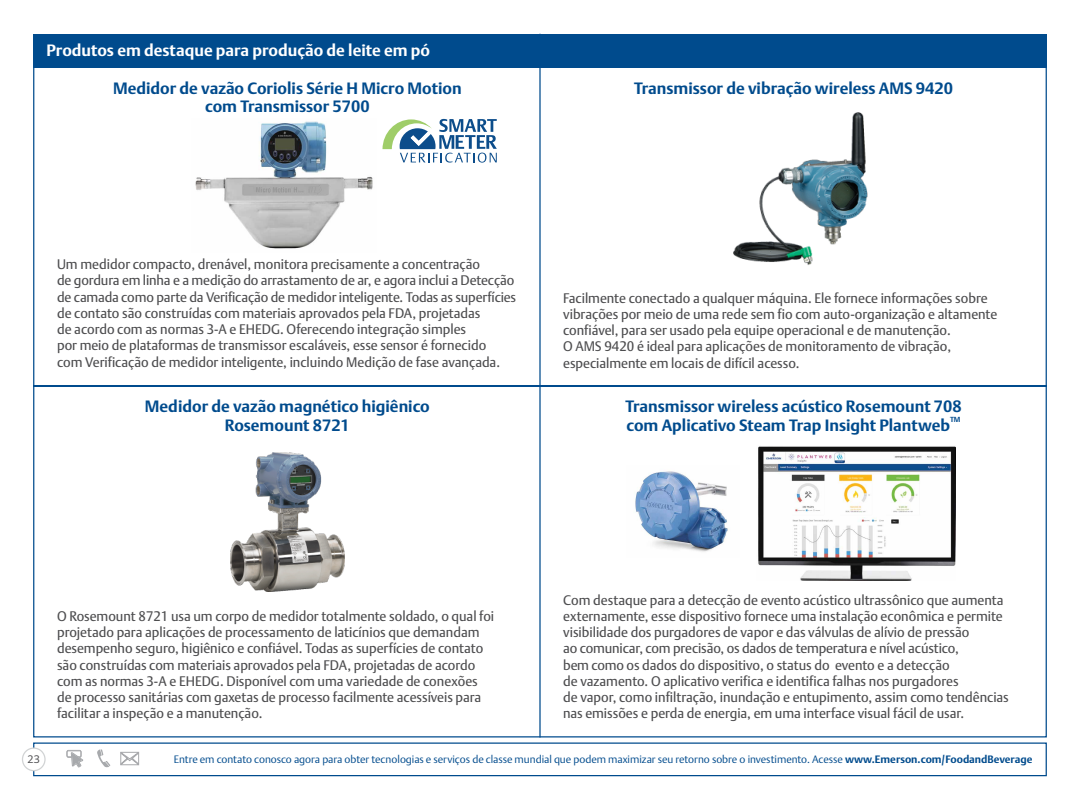
<style>
.page{position:relative;width:1080px;height:810px;background:#fff}
.page>*{position:absolute;margin:0;border:0;box-sizing:border-box;transform-origin:0 0}
.t1{font:700 16.25px/18.8px "DTL Argo T";color:#004b8d;text-align:center}
.t2{font:700 16.25px "DTL Argo T";color:#fff}
.t3{font:13.75px/16.2px "DTL Argo T";color:#4d4d4f}
.t4{font:300 10.62px "DTL Argo T";color:#004b8d}
.t5{font:10.62px "Noto Sans";color:#4d4d4f}
.t6{font:700 7.25px "DTL Argo T";color:#004b8d}
.s1{font-weight:700}
</style>
<div class="page">
<div style="left:33px;top:34px;width:1014px;height:34px;background:#004b8d"></div>
<hr style="left:33px;top:385px;width:1014px;height:2px;background:#004b8d">
<hr style="left:539px;top:34px;width:2px;height:704px;background:#004b8d">
<svg style="left:97px;top:749px;width:13px;height:18px"></svg>
<svg style="left:120px;top:751px;width:19px;height:15px"></svg>
<svg style="left:67px;top:750px;width:16px;height:17px"></svg>
<div style="left:33px;top:742px;width:1014px;height:34px;border:1px solid #004b8d"></div>
<img style="left:635px;top:471px;width:93px;height:81px">
<img style="left:758px;top:446px;width:197px;height:135px">
<img style="left:733px;top:112px;width:135px;height:153px">
<img style="left:230px;top:453px;width:115px;height:138px">
<img style="left:195px;top:121px;width:178px;height:128px">
<svg style="left:383px;top:119px;width:114px;height:44px"></svg>
<div style="left:22px;top:748px;width:23px;height:23px;background:#fff;border-radius:50%"></div>
<div style="left:22px;top:748px;width:24px;height:23px;border:1px solid #d1d3d4;border-radius:50%"></div>
<p class="t2" style="left:47px;top:41px;width:385px">Produtos em destaque para produção de leite em pó</p>
<p class="t1" style="left:113px;top:78px;width:350px">Medidor de vazão Coriolis Série H Micro Motion com Transmissor 5700</p>
<p class="t1" style="left:634px;top:78px;width:320px">Transmissor de vibração wireless AMS 9420</p>
<p class="t3" style="left:57px;top:256px;width:461px">Um medidor compacto, drenável, monitora precisamente a concentração<br>de gordura em linha e a medição do arrastamento de ar, e agora inclui a Detecção de camada como parte da Verificação de medidor inteligente. Todas as superfícies de contato são construídas com materiais aprovados pela FDA, projetadas<br>de acordo com as normas 3-A e EHEDG. Oferecendo integração simples<br>por meio de plataformas de transmissor escaláveis, esse sensor é fornecido<br>com Verificação de medidor inteligente, incluindo Medição de fase avançada.</p>
<p class="t3" style="left:563px;top:289px;width:436px">Facilmente conectado a qualquer máquina. Ele fornece informações sobre vibrações por meio de uma rede sem fio com auto-organização e altamente confiável, para ser usado pela equipe operacional e de manutenção.<br>O AMS 9420 é ideal para aplicações de monitoramento de vibração, especialmente em locais de difícil acesso.</p>
<p class="t1" style="left:145px;top:397px;width:286px">Medidor de vazão magnético higiênico<br>Rosemount 8721</p>
<p class="t1" style="left:625px;top:397px;width:338px;text-align:left">Transmissor wireless acústico Rosemount 708 com Aplicativo Steam Trap Insight Plantweb</p>
<p class="t6" style="left:950px;top:415px;width:12px">TM</p>
<p class="t5" style="left:28px;top:752px;width:14px">23</p>
<p class="t3" style="left:57px;top:608px;width:439px">O Rosemount 8721 usa um corpo de medidor totalmente soldado, o qual foi projetado para aplicações de processamento de laticínios que demandam desempenho seguro, higiênico e confiável. Todas as superfícies de contato são construídas com materiais aprovados pela FDA, projetadas de acordo com as normas 3-A e EHEDG. Disponível com uma variedade de conexões de processo sanitárias com gaxetas de processo facilmente acessíveis para facilitar a inspeção e a manutenção.</p>
<p class="t3" style="left:563px;top:591px;width:447px">Com destaque para a detecção de evento acústico ultrassônico que aumenta externamente, esse dispositivo fornece uma instalação econômica e permite visibilidade dos purgadores de vapor e das válvulas de alívio de pressão<br>ao comunicar, com precisão, os dados de temperatura e nível acústico,<br>bem como os dados do dispositivo, o status do evento e a detecção<br>de vazamento. O aplicativo verifica e identifica falhas nos purgadores<br>de vapor, como infiltração, inundação e entupimento, assim como tendências nas emissões e perda de energia, em uma interface visual fácil de usar.</p>
<p class="t4" style="left:174px;top:753px;width:860px">Entre em contato conosco agora para obter tecnologias e serviços de classe mundial que podem maximizar seu retorno sobre o investimento. Acesse <span class="s1">www.Emerson.com/FoodandBeverage</span></p>
</div>
